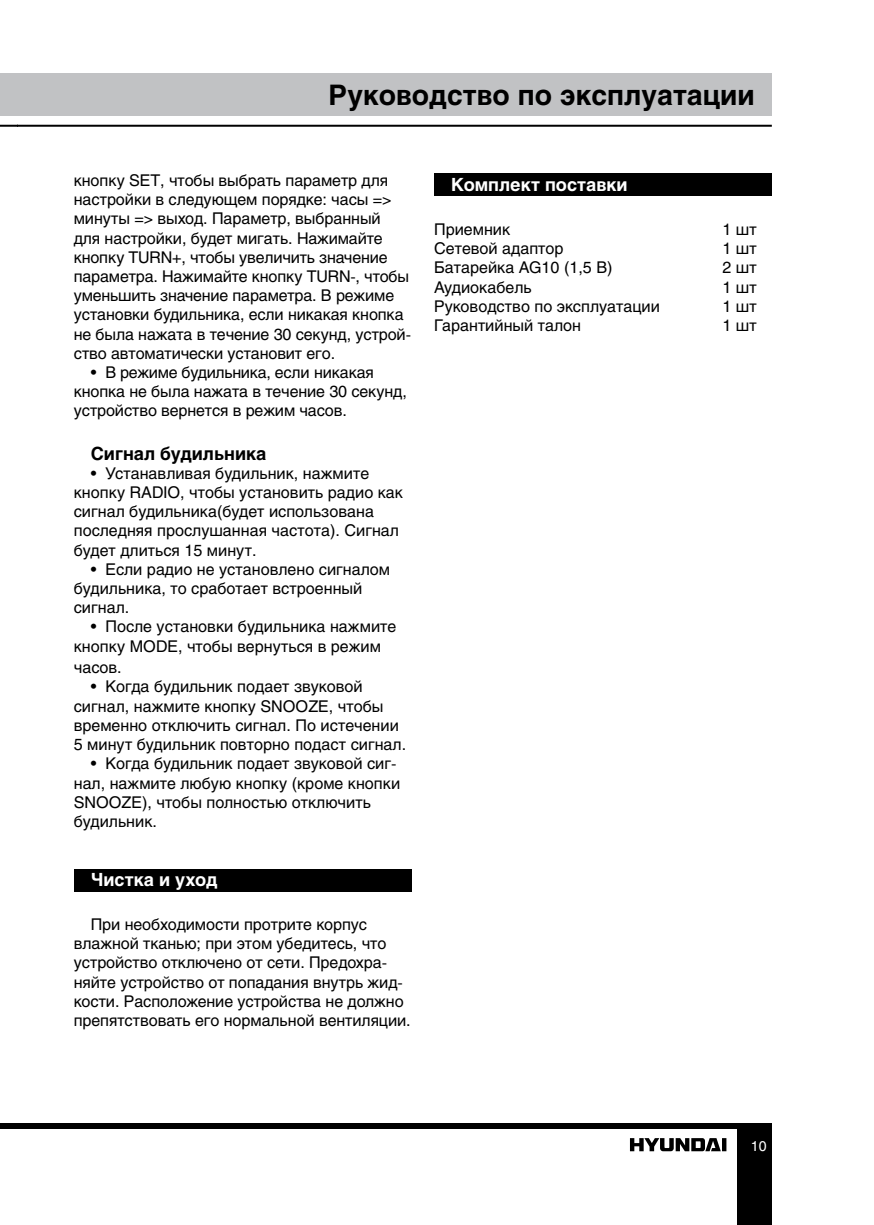
<style>
.page{position:relative;width:874px;height:1225px;background:#fff}
.page>*{position:absolute;margin:0;border:0;box-sizing:border-box;transform-origin:0 0}
.t1{font:700 28px "Helios";color:#000}
.t2{font:700 18px "Helios";color:#fff}
.small_paragrph_new{font:700 18px "Helios";color:#000}
.russian_new{font:16px/19.2px "Helios";letter-spacing:-.005em;color:#000}
.russian_without_inde{font:16px "Helios";color:#000}
.text_without_indent{font:16px "Helios";color:#000}
.t3{font:14px "Helios";color:#fff}
</style>
<div class="page">
<svg style="left:0;top:125px;width:17px;height:2px"></svg>
<div style="left:0;top:1122px;width:17px;height:6px;background:#000"></div>
<div style="left:0;top:74px;width:17px;height:42px;background:#c1c2c4"></div>
<hr style="left:17px;top:125px;width:754px;height:2px;background:#000">
<div style="left:17px;top:1122px;width:754px;height:6px;background:#000"></div>
<div style="left:737px;top:1123px;width:34px;height:102px;background:#000"></div>
<div style="left:17px;top:74px;width:754px;height:42px;background:#c1c2c4"></div>
<svg style="left:630px;top:1138px;width:96px;height:13px"></svg>
<div style="left:74px;top:869px;width:337px;height:22px;background:#000"></div>
<div style="left:434px;top:173px;width:337px;height:23px;background:#000"></div>
<p class="t1" style="left:328px;top:79px;width:427px">Руководство по эксплуатации</p>
<p class="russian_new" style="left:74px;top:170px;width:338px">кнопку SET, чтобы выбрать параметр для настройки в следующем порядке: часы =&gt; минуты =&gt; выход. Параметр, выбранный для настройки, будет мигать. Нажимайте кнопку TURN+, чтобы увеличить значение параметра. Нажимайте кнопку TURN-, чтобы уменьшить значение параметра. В режиме установки будильника, если никакая кнопка не была нажата в течение 30 секунд, устрой&shy;ство автоматически установит его.</p>
<p class="russian_new" style="left:74px;top:362px;width:334px;text-indent:17px">• В режиме будильника, если никакая кнопка не была нажата в течение 30 секунд, устройство вернется в режим часов.</p>
<p class="small_paragrph_new" style="left:91px;top:443px;width:177px">Сигнал будильника</p>
<p class="russian_new" style="left:74px;top:463px;width:331px;text-indent:17px">• Устанавливая будильник, нажмите кнопку RADIO, чтобы установить радио как сигнал будильника(будет использована последняя прослушанная частота). Сигнал будет длиться 15 минут.</p>
<p class="russian_new" style="left:74px;top:559px;width:318px;text-indent:17px">• Если радио не установлено сигналом будильника, то сработает встроенный сигнал.</p>
<p class="russian_new" style="left:74px;top:617px;width:324px;text-indent:17px">• После установки будильника нажмите кнопку MODE, чтобы вернуться в режим</p>
<p class="russian_new" style="left:74px;top:658px;width:49px">часов.</p>
<p class="russian_new" style="left:74px;top:677px;width:334px;text-indent:17px">• Когда будильник подает звуковой сигнал, нажмите кнопку SNOOZE, чтобы временно отключить сигнал. По истечении 5 минут будильник повторно подаст сигнал.</p>
<p class="russian_new" style="left:74px;top:754px;width:328px;text-indent:17px">• Когда будильник подает звуковой сиг&shy;нал, нажмите любую кнопку (кроме кнопки<br>SNOOZE), чтобы полностью отключить будильник.</p>
<p class="t2" style="left:91px;top:869px;width:128px">Чистка и уход</p>
<p class="russian_new" style="left:74px;top:914px;width:338px;text-indent:17px">При необходимости протрите корпус влажной тканью; при этом убедитесь, что устройство отключено от сети. Предохра&shy;няйте устройство от попадания внутрь жид&shy;кости. Расположение устройства не должно препятствовать его нормальной вентиляции.</p>
<p class="t2" style="left:451px;top:174px;width:178px">Комплект поставки</p>
<p class="russian_without_inde" style="left:434px;top:220px;width:78px">Приемник</p>
<p class="russian_without_inde" style="left:722px;top:220px;width:36px">1 шт</p>
<p class="text_without_indent" style="left:434px;top:239px;width:131px">Сетевой адаптор</p>
<p class="text_without_indent" style="left:722px;top:239px;width:36px">1 шт</p>
<p class="text_without_indent" style="left:434px;top:258px;width:180px">Батарейка AG10 (1,5 В)</p>
<p class="text_without_indent" style="left:722px;top:258px;width:36px">2 шт</p>
<p class="text_without_indent" style="left:434px;top:277px;width:99px">Аудиокабель</p>
<p class="text_without_indent" style="left:722px;top:277px;width:36px">1 шт</p>
<p class="russian_without_inde" style="left:434px;top:296px;width:227px">Руководство по эксплуатации</p>
<p class="russian_without_inde" style="left:722px;top:296px;width:36px">1 шт</p>
<p class="russian_without_inde" style="left:434px;top:316px;width:148px">Гарантийный талон</p>
<p class="russian_without_inde" style="left:722px;top:316px;width:36px">1 шт</p>
<p class="t3" style="left:750px;top:1138px;width:17px">10</p>
</div>
